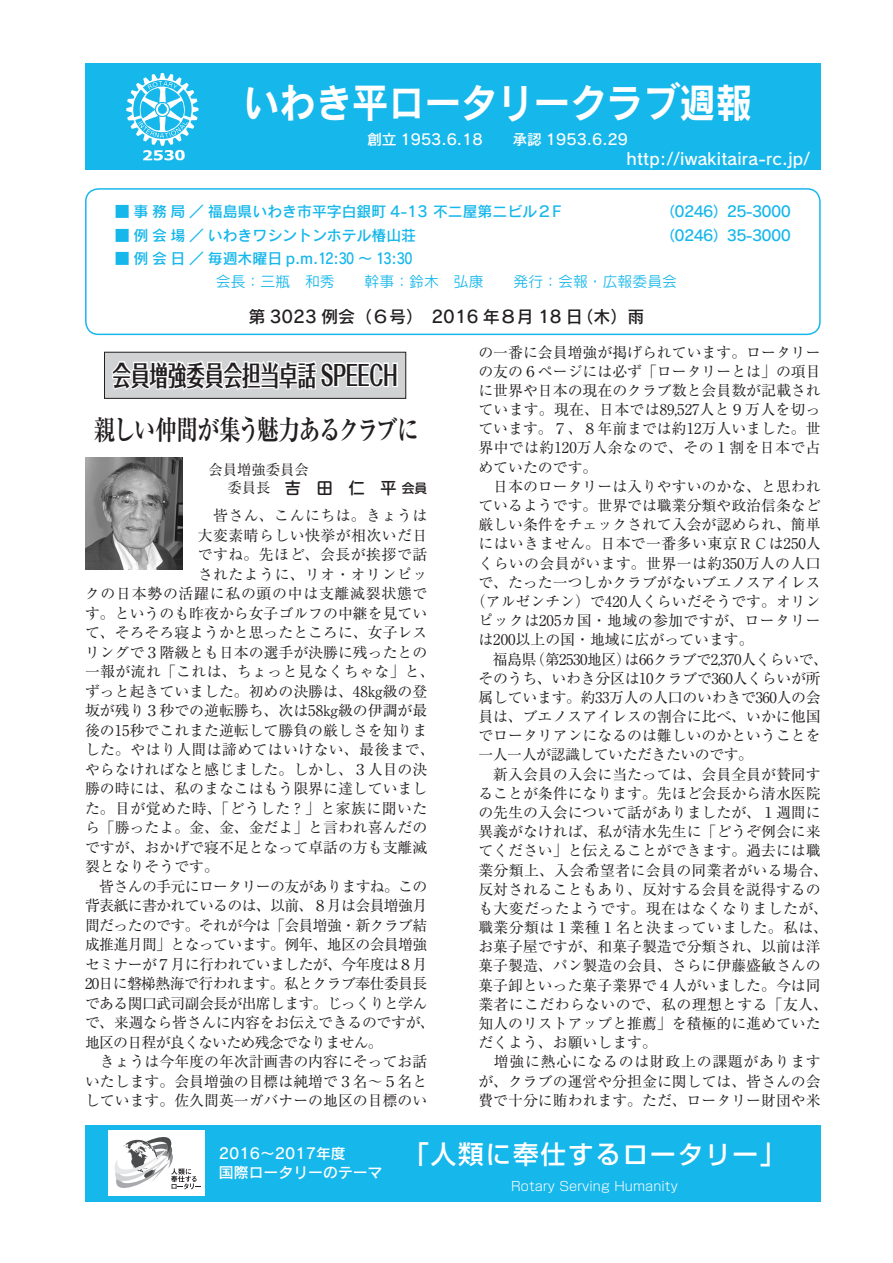
<style>
.page{position:relative;width:893px;height:1263px;background:#fff}
.page>*{position:absolute;margin:0;border:0;box-sizing:border-box;transform-origin:0 0}
.t1{font:40.35px "Rodin Pro B";color:#fff;scale:.9 1}
.t2{font:700 27.6px "Folk Pro";color:#231f20;scale:.67 1}
.t3{font:700 27.6px "Ryumin Pr 6";letter-spacing:-.07em;color:#231f20;scale:.79 1}
.t4{font:500 25.5px "Shin Go Pr 6";letter-spacing:.075em;color:#fff}
.t5{font:16.95px "Rodin Pro DB";color:#231f20}
.t6{font:16.5px "Rodin Pro DB";letter-spacing:.01em;color:#fff}
.t7{font:500 15.9px "Shin M Go Pr 6";color:#231f20}
.t8{font:14.85px "Ryumin Pr 6";color:#231f20}
.t9{font:14.85px "Ryumin Pr 6";letter-spacing:.025em;color:#231f20}
.t10{font:14.85px "Ryumin Pr 6";letter-spacing:.03em;color:#231f20}
.t11{font:14.85px "Ryumin Pr 6";letter-spacing:-.045em;color:#231f20}
.t12{font:14.85px "Rodin Pro DB";color:#16b7eb}
.t13{font:14.85px "Ryumin Pr 6";letter-spacing:-.03em;color:#231f20}
.t14{font:14.85px "Ryumin Pr 6";letter-spacing:-.04em;color:#231f20}
.t15{font:14.85px/19.2px "Rodin Pro DB";color:#fff}
.t16{font:14.85px "Ryumin Pr 6";letter-spacing:.035em;color:#231f20}
.t17{font:14.85px "Ryumin Pr 6";letter-spacing:.05em;color:#231f20}
.t18{font:14.85px "Rodin Pro M";color:#16b7eb}
.t19{font:14.85px/23.4px "Rodin Pro DB";letter-spacing:-.05em;color:#16b7eb}
.t20{font:14.85px "Ryumin Pr 6";letter-spacing:.02em;color:#231f20}
.t21{font:14.85px "Ryumin Pr 6";letter-spacing:-.02em;color:#231f20}
.t22{font:14.85px "Ryumin Pr 6";letter-spacing:-.05em;color:#231f20}
.t23{font:14.4px "Ryumin Pr 6";color:#231f20}
.t24{font:300 12.75px "Shin Go Pr 6";letter-spacing:.01em;color:#fff}
.s1{font-family:"Ryumin Pr 6";font-weight:400;font-size:14.4px}
.s2{font-size:12.75px}
</style>
<div class="page">
<div style="left:85px;top:64px;width:736px;height:106px;background:#16b7eb"></div>
<div style="left:85px;top:1125px;width:736px;height:76px;background:#16b7eb"></div>
<div style="left:85px;top:188px;width:736px;height:147px;border:1px solid #16b7eb;border-radius:13px"></div>
<img style="left:126px;top:73px;width:73px;height:88px">
<div style="left:109px;top:1130px;width:96px;height:65px;background:#fff"></div>
<svg style="left:114px;top:1137px;width:86px;height:53px"></svg>
<div style="left:104px;top:352px;width:302px;height:46px;background:#d1d2d4"></div>
<svg style="left:111px;top:360px;width:287px;height:31px"></svg>
<div style="left:104px;top:352px;width:302px;height:47px;border:1px solid #231f20"></div>
<img style="left:85px;top:457px;width:98px;height:113px">
<h1 class="t1" style="left:243px;top:76px;width:567px">いわき平ロータリークラブ週報</h1>
<p class="t15" style="left:367px;top:129px;width:263px">創立 1953.6.18　　承認 1953.6.29</p>
<p class="t12" style="left:115px;top:202px;width:448px">■ 事務局／福島県いわき市平字白銀町 4-13 不二屋第二ビル２F</p>
<p class="t12" style="left:115px;top:225px;width:303px">■ 例会場／いわきワシントンホテル椿山荘</p>
<p class="t12" style="left:115px;top:248px;width:299px">■ 例会日／毎週木曜日 p.m.12:30 ～ 13:30</p>
<p class="t6" style="left:627px;top:147px;width:185px">http://iwakitaira-rc.jp/</p>
<p class="t19" style="left:660px;top:199px;width:132px">（0246）25-3000（0246）35-3000</p>
<p class="t18" style="left:216px;top:272px;width:463px">会長：三瓶　和秀　　幹事：鈴木　弘康　　発行：会報・広報委員会</p>
<p class="t5" style="left:249px;top:305px;width:397px">第 3023 例会（６号）　2016 年８月 18 日（木）雨</p>
<h2 class="t2" style="left:113px;top:352px;width:427px">会員増強委員会担当卓話 SPEECH</h2>
<p class="t8" style="left:478px;top:340px;width:344px">の一番に会員増強が掲げられています。ロータリー</p>
<p class="t8" style="left:478px;top:359px;width:344px">の友の６ページには必ず「ロータリーとは」の項目</p>
<p class="t8" style="left:478px;top:379px;width:344px">に世界や日本の現在のクラブ数と会員数が記載され</p>
<p class="t20" style="left:478px;top:398px;width:344px">ています。現在、日本では89,527人と９万人を切っ</p>
<p class="t8" style="left:478px;top:417px;width:344px">ています。７、８年前までは約12万人いました。世</p>
<p class="t10" style="left:478px;top:436px;width:344px">界中では約120万人余なので、その１割を日本で占</p>
<p class="t8" style="left:478px;top:455px;width:121px">めていたのです。</p>
<p class="t8" style="left:478px;top:475px;width:344px">　日本のロータリーは入りやすいのかな、と思われ</p>
<p class="t8" style="left:478px;top:494px;width:344px">ているようです。世界では職業分類や政治信条など</p>
<p class="t8" style="left:478px;top:513px;width:344px">厳しい条件をチェックされて入会が認められ、簡単</p>
<p class="t10" style="left:478px;top:532px;width:344px">にはいきません。日本で一番多い東京ＲＣは250人</p>
<p class="t10" style="left:478px;top:551px;width:344px">くらいの会員がいます。世界一は約350万人の人口</p>
<p class="t8" style="left:478px;top:570px;width:344px">で、たった一つしかクラブがないブエノスアイレス</p>
<p class="t8" style="left:471px;top:590px;width:351px">（アルゼンチン）で420人くらいだそうです。オリン</p>
<p class="t10" style="left:478px;top:609px;width:344px">ピックは205カ国・地域の参加ですが、ロータリー</p>
<p class="t8" style="left:478px;top:628px;width:277px">は200以上の国・地域に広がっています。</p>
<p class="t13" style="left:478px;top:647px;width:351px">　福島県（第2530地区）は66クラブで2,370人くらいで、</p>
<p class="t8" style="left:478px;top:666px;width:344px">そのうち、いわき分区は10クラブで360人くらいが所</p>
<p class="t8" style="left:478px;top:686px;width:344px">属しています。約33万人の人口のいわきで360人の会</p>
<p class="t8" style="left:478px;top:705px;width:344px">員は、ブエノスアイレスの割合に比べ、いかに他国</p>
<p class="t8" style="left:478px;top:724px;width:344px">でロータリアンになるのは難しいのかということを</p>
<p class="t13" style="left:478px;top:743px;width:276px">一人一人が認識していただきたいのです。</p>
<p class="t8" style="left:478px;top:762px;width:344px">　新入会員の入会に当たっては、会員全員が賛同す</p>
<p class="t8" style="left:478px;top:781px;width:344px">ることが条件になります。先ほど会長から清水医院</p>
<p class="t8" style="left:478px;top:801px;width:344px">の先生の入会について話がありましたが、１週間に</p>
<p class="t8" style="left:478px;top:820px;width:344px">異義がなければ、私が清水先生に「どうぞ例会に来</p>
<p class="t8" style="left:478px;top:839px;width:344px">てください」と伝えることができます。過去には職</p>
<p class="t9" style="left:478px;top:858px;width:351px">業分類上、入会希望者に会員の同業者がいる場合、</p>
<p class="t8" style="left:478px;top:877px;width:344px">反対されることもあり、反対する会員を説得するの</p>
<p class="t9" style="left:478px;top:897px;width:351px">も大変だったようです。現在はなくなりましたが、</p>
<p class="t9" style="left:478px;top:916px;width:351px">職業分類は１業種１名と決まっていました。私は、</p>
<p class="t8" style="left:478px;top:935px;width:344px">お菓子屋ですが、和菓子製造で分類され、以前は洋</p>
<p class="t8" style="left:478px;top:954px;width:344px">菓子製造、パン製造の会員、さらに伊藤盛敏さんの</p>
<p class="t8" style="left:478px;top:973px;width:344px">菓子卸といった菓子業界で４人がいました。今は同</p>
<p class="t9" style="left:478px;top:992px;width:351px">業者にこだわらないので、私の理想とする「友人、</p>
<p class="t8" style="left:478px;top:1012px;width:344px">知人のリストアップと推薦」を積極的に進めていた</p>
<p class="t8" style="left:478px;top:1031px;width:180px">だくよう、お願いします。</p>
<p class="t17" style="left:478px;top:1050px;width:344px">　増強に熱心になるのは財政上の課題があります</p>
<p class="t8" style="left:478px;top:1069px;width:344px">が、クラブの運営や分担金に関しては、皆さんの会</p>
<p class="t8" style="left:478px;top:1088px;width:344px">費で十分に賄われます。ただ、ロータリー財団や米</p>
<h2 class="t3" style="left:93px;top:408px;width:414px">親しい仲間が集う魅力あるクラブに</h2>
<p class="t23" style="left:208px;top:458px;width:116px">会員増強委員会　</p>
<p class="t7" style="left:227px;top:475px;width:201px"><span class="s1">委員長　</span>吉　田　仁　平 <span class="s2">会員</span></p>
<p class="t16" style="left:198px;top:504px;width:231px">　皆さん、こんにちは。きょうは</p>
<p class="t10" style="left:198px;top:523px;width:231px">大変素晴らしい快挙が相次いだ日</p>
<p class="t16" style="left:198px;top:543px;width:231px">ですね。先ほど、会長が挨拶で話</p>
<p class="t16" style="left:198px;top:562px;width:231px">されたように、リオ・オリンピッ</p>
<p class="t17" style="left:85px;top:582px;width:344px">クの日本勢の活躍に私の頭の中は支離滅裂状態で</p>
<p class="t8" style="left:85px;top:601px;width:344px">す。というのも昨夜から女子ゴルフの中継を見てい</p>
<p class="t8" style="left:85px;top:621px;width:344px">て、そろそろ寝ようかと思ったところに、女子レス</p>
<p class="t8" style="left:85px;top:640px;width:344px">リングで３階級とも日本の選手が決勝に残ったとの</p>
<p class="t9" style="left:85px;top:660px;width:351px">一報が流れ「これは、ちょっと見なくちゃな」と、</p>
<p class="t8" style="left:85px;top:679px;width:344px">ずっと起きていました。初めの決勝は、48㎏級の登</p>
<p class="t8" style="left:85px;top:699px;width:344px">坂が残り３秒での逆転勝ち、次は58㎏級の伊調が最</p>
<p class="t8" style="left:85px;top:718px;width:344px">後の15秒でこれまた逆転して勝負の厳しさを知りま</p>
<p class="t9" style="left:85px;top:738px;width:351px">した。やはり人間は諦めてはいけない、最後まで、</p>
<p class="t8" style="left:85px;top:757px;width:344px">やらなければなと感じました。しかし、３人目の決</p>
<p class="t8" style="left:85px;top:777px;width:344px">勝の時には、私のまなこはもう限界に達していまし</p>
<p class="t10" style="left:85px;top:796px;width:344px">た。目が覚めた時、「どうした？」と家族に聞いた</p>
<p class="t8" style="left:85px;top:816px;width:344px">ら「勝ったよ。金、金、金だよ」と言われ喜んだの</p>
<p class="t8" style="left:85px;top:835px;width:344px">ですが、おかげで寝不足となって卓話の方も支離滅</p>
<p class="t8" style="left:85px;top:855px;width:135px">裂となりそうです。</p>
<p class="t11" style="left:85px;top:874px;width:344px">　皆さんの手元にロータリーの友がありますね。この</p>
<p class="t11" style="left:85px;top:894px;width:344px">背表紙に書かれているのは、以前、８月は会員増強月</p>
<p class="t14" style="left:85px;top:913px;width:344px">間だったのです。それが今は「会員増強・新クラブ結</p>
<p class="t11" style="left:85px;top:933px;width:344px">成推進月間」となっています。例年、地区の会員増強</p>
<p class="t11" style="left:85px;top:952px;width:344px">セミナーが７月に行われていましたが、今年度は８月</p>
<p class="t14" style="left:85px;top:972px;width:344px">20日に磐梯熱海で行われます。私とクラブ奉仕委員長</p>
<p class="t11" style="left:85px;top:991px;width:344px">である関口武司副会長が出席します。じっくりと学ん</p>
<p class="t21" style="left:85px;top:1011px;width:351px">で、来週なら皆さんに内容をお伝えできるのですが、</p>
<p class="t22" style="left:85px;top:1030px;width:299px">地区の日程が良くないため残念でなりません。</p>
<p class="t8" style="left:85px;top:1050px;width:344px">　きょうは今年度の年次計画書の内容にそってお話</p>
<p class="t8" style="left:85px;top:1069px;width:344px">いたします。会員増強の目標は純増で３名～５名と</p>
<p class="t8" style="left:85px;top:1089px;width:344px">しています。佐久間英一ガバナーの地区の目標のい</p>
<p class="t15" style="left:219px;top:1143px;width:165px">2016～2017年度<br>国際ロータリーのテーマ</p>
<h3 class="t4" style="left:403px;top:1133px;width:384px">「人類に奉仕するロータリー」</h3>
<p class="t24" style="left:511px;top:1176px;width:168px">Rotary Serving Humanity</p>
</div>
